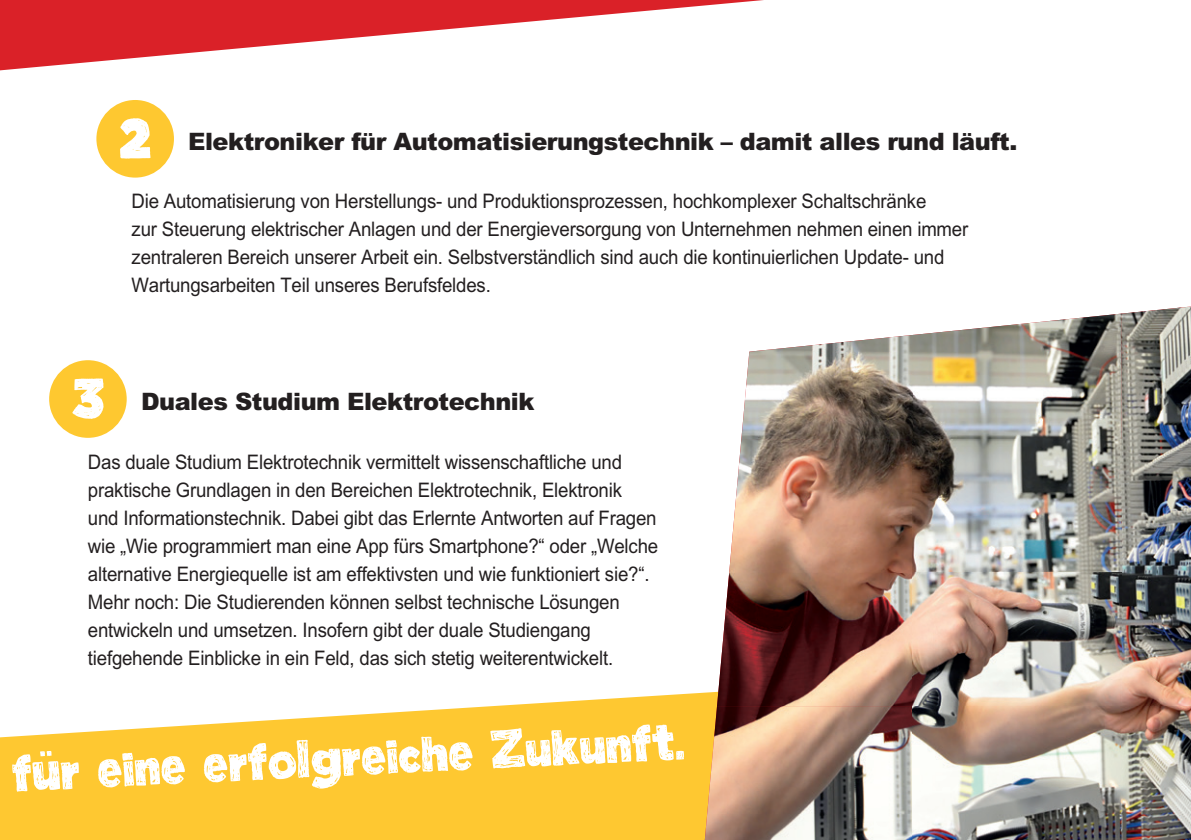
<style>
.page{position:relative;width:1191px;height:840px;background:#fff}
.page>*{position:absolute;margin:0;border:0;box-sizing:border-box;transform-origin:0 0}
.t1{font:800 68px "Manhattan Hand";color:#fff;scale:.91 1}
.t2{font:800 66px "Manhattan Hand";color:#fff;scale:.91 1}
.t3{font:900 24px "M Arial";letter-spacing:-.02em;color:#231f20}
.t4{font:20px/28px "M Arial";letter-spacing:-.01em;color:#231f20;scale:.93 1}
</style>
<div class="page">
<svg style="left:0;top:0;width:764px;height:70px"></svg>
<svg style="left:0;top:692px;width:705px;height:147px;fill:#fec831"></svg>
<img style="left:741px;top:335px;width:172px;height:104px">
<img style="left:913px;top:313px;width:208px;height:126px">
<img style="left:1121px;top:306px;width:70px;height:400px">
<img style="left:729px;top:439px;width:392px;height:133px">
<img style="left:717px;top:572px;width:404px;height:134px">
<img style="left:705px;top:706px;width:486px;height:133px">
<div style="left:96px;top:100px;width:78px;height:77px;background:#fec830;border-radius:50%"></div>
<div style="left:49px;top:360px;width:78px;height:77px;background:#fec830;border-radius:50%"></div>
<h1 class="t1" style="left:118px;top:94px;width:38px">2</h1>
<p class="t3" style="left:188px;top:126px;width:830px">Elektroniker für Automatisierungstechnik – damit alles rund läuft.</p>
<p class="t4" style="left:132px;top:187px;width:901px">Die Automatisierung von Herstellungs- und Produktionsprozessen, hochkomplexer Schaltschränke<br>zur Steuerung elektrischer Anlagen und der Energieversorgung von Unternehmen nehmen einen immer zentraleren Bereich unserer Arbeit ein. Selbstverständlich sind auch die kontinuierlichen Update- und Wartungsarbeiten Teil unseres Berufsfeldes.</p>
<h1 class="t1" style="left:71px;top:354px;width:39px">3</h1>
<p class="t3" style="left:141px;top:386px;width:395px">Duales Studium Elektrotechnik</p>
<p class="t4" style="left:88px;top:447px;width:614px">Das duale Studium Elektrotechnik vermittelt wissenschaftliche und praktische Grundlagen in den Bereichen Elektrotechnik, Elektronik<br>und Informationstechnik. Dabei gibt das Erlernte Antworten auf Fragen wie „Wie programmiert man eine App fürs Smartphone?“ oder „Welche alternative Energiequelle ist am effektivsten und wie funktioniert sie?“.<br>Mehr noch: Die Studierenden können selbst technische Lösungen entwickeln und umsetzen. Insofern gibt der duale Studiengang tiefgehende Einblicke in ein Feld, das sich stetig weiterentwickelt.</p>
<h2 class="t2" style="left:9px;top:730px;width:742px;rotate:-3deg">für eine erfolgreiche Zukunft.</h2>
</div>
